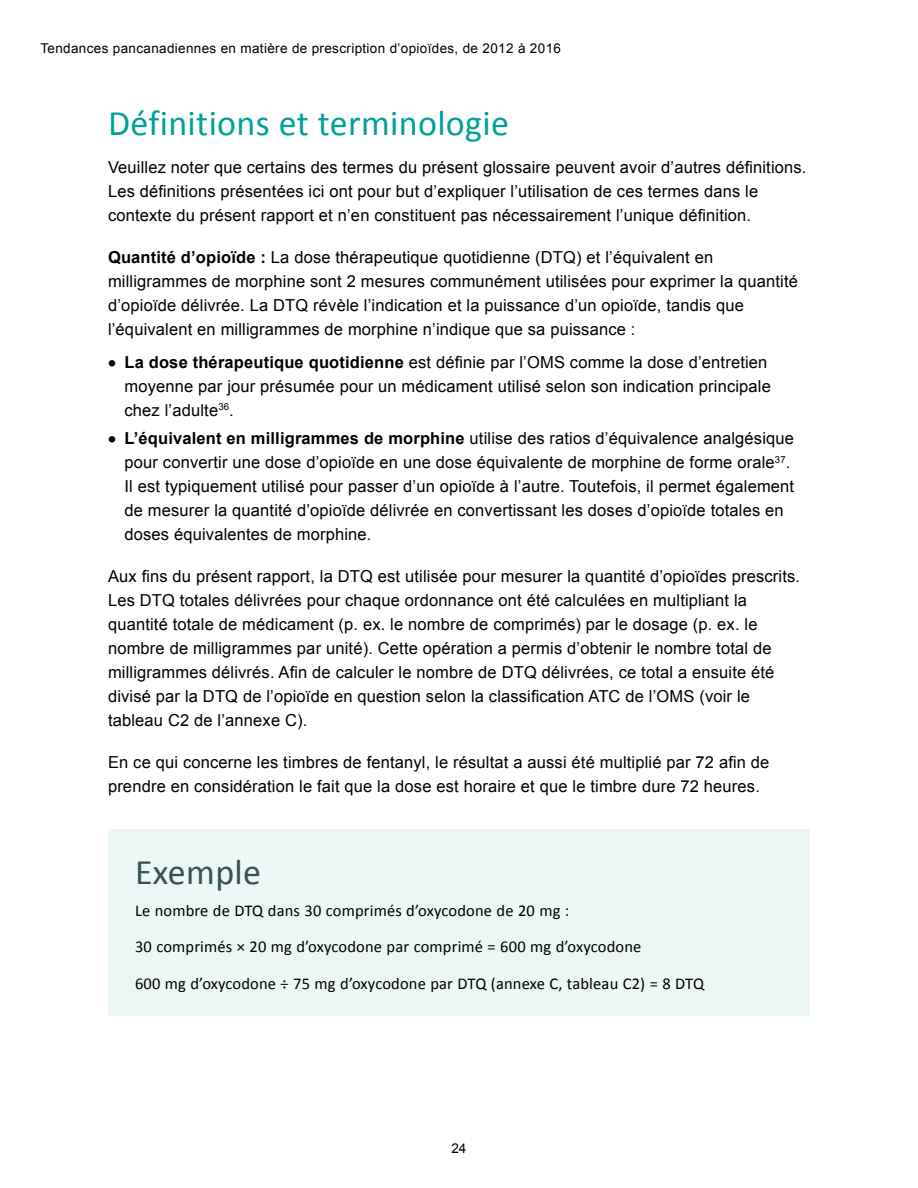
<style>
.page{position:relative;width:918px;height:1188px;background:#fff}
.page>*{position:absolute;margin:0;border:0;box-sizing:border-box;transform-origin:0 0}
.H2{font:36px "Calibri";letter-spacing:.01em;color:#00a199}
.t1{font:36px "Calibri";letter-spacing:.01em;color:#365254}
.t2{font:16.5px/24px "Arial";letter-spacing:.01em;color:#000}
.t3{font:16.5px "Calibri";letter-spacing:.01em;color:#000}
.t4{font:13.5px "Arial";letter-spacing:.025em;color:#000}
.s1{font-weight:700}
.s2{font-weight:700;font-size:22.5px}
</style>
<div class="page">
<div style="left:108px;top:830px;width:702px;height:186px;background:#ecf6f4"></div>
<p class="t4" style="left:40px;top:39px;width:522px">Tendances pancanadiennes en matière de prescription d’opioïdes, de 2012 à 2016</p>
<h3 class="H2" style="left:108px;top:100px;width:403px">Définitions et terminologie</h3>
<p class="t2" style="left:108px;top:155px;width:700px">Veuillez noter que certains des termes du présent glossaire peuvent avoir d’autres définitions.<br>Les définitions présentées ici ont pour but d’expliquer l’utilisation de ces termes dans le contexte du présent rapport et n’en constituent pas nécessairement l’unique définition.</p>
<p class="t2" style="left:108px;top:245px;width:691px"><span class="s1">Quantité d’opioïde :</span> La dose thérapeutique quotidienne (DTQ) et l’équivalent en milligrammes de morphine sont 2 mesures communément utilisées pour exprimer la quantité d’opioïde délivrée. La DTQ révèle l’indication et la puissance d’un opioïde, tandis que l’équivalent en milligrammes de morphine n’indique que sa puissance :</p>
<p class="t2" style="left:124px;top:350px;width:648px;text-indent:-16px"><span class="s2">•</span> <span class="s1">La dose thérapeutique quotidienne</span> est définie par l’OMS comme la dose d’entretien moyenne par jour présumée pour un médicament utilisé selon son indication principale chez l’adulte<sup>36</sup>.</p>
<p class="t2" style="left:124px;top:426px;width:671px;text-indent:-16px"><span class="s2">•</span> <span class="s1">L’équivalent en milligrammes de morphine</span> utilise des ratios d’équivalence analgésique pour convertir une dose d’opioïde en une dose équivalente de morphine de forme orale<sup>37</sup>.<br>Il est typiquement utilisé pour passer d’un opioïde à l’autre. Toutefois, il permet également de mesurer la quantité d’opioïde délivrée en convertissant les doses d’opioïde totales en doses équivalentes de morphine.</p>
<p class="t2" style="left:108px;top:564px;width:694px">Aux fins du présent rapport, la DTQ est utilisée pour mesurer la quantité d’opioïdes prescrits.<br>Les DTQ totales délivrées pour chaque ordonnance ont été calculées en multipliant la quantité totale de médicament (p. ex. le nombre de comprimés) par le dosage (p. ex. le nombre de milligrammes par unité). Cette opération a permis d’obtenir le nombre total de milligrammes délivrés. Afin de calculer le nombre de DTQ délivrées, ce total a ensuite été divisé par la DTQ de l’opioïde en question selon la classification ATC de l’OMS (voir le tableau C2 de l’annexe C).</p>
<p class="t2" style="left:108px;top:750px;width:663px">En ce qui concerne les timbres de fentanyl, le résultat a aussi été multiplié par 72 afin de prendre en considération le fait que la dose est horaire et que le timbre dure 72 heures.</p>
<p class="t1" style="left:135px;top:849px;width:128px">Exemple</p>
<p class="t3" style="left:135px;top:900px;width:436px">Le nombre de DTQ dans 30 comprimés d’oxycodone de 20 mg :</p>
<p class="t3" style="left:135px;top:936px;width:508px">30 comprimés × 20 mg d’oxycodone par comprimé = 600 mg d’oxycodone</p>
<p class="t3" style="left:135px;top:973px;width:571px">600 mg d’oxycodone ÷ 75 mg d’oxycodone par DTQ (annexe C, tableau C2) = 8 DTQ</p>
<p class="t4" style="left:451px;top:1139px;width:17px">24</p>
</div>
